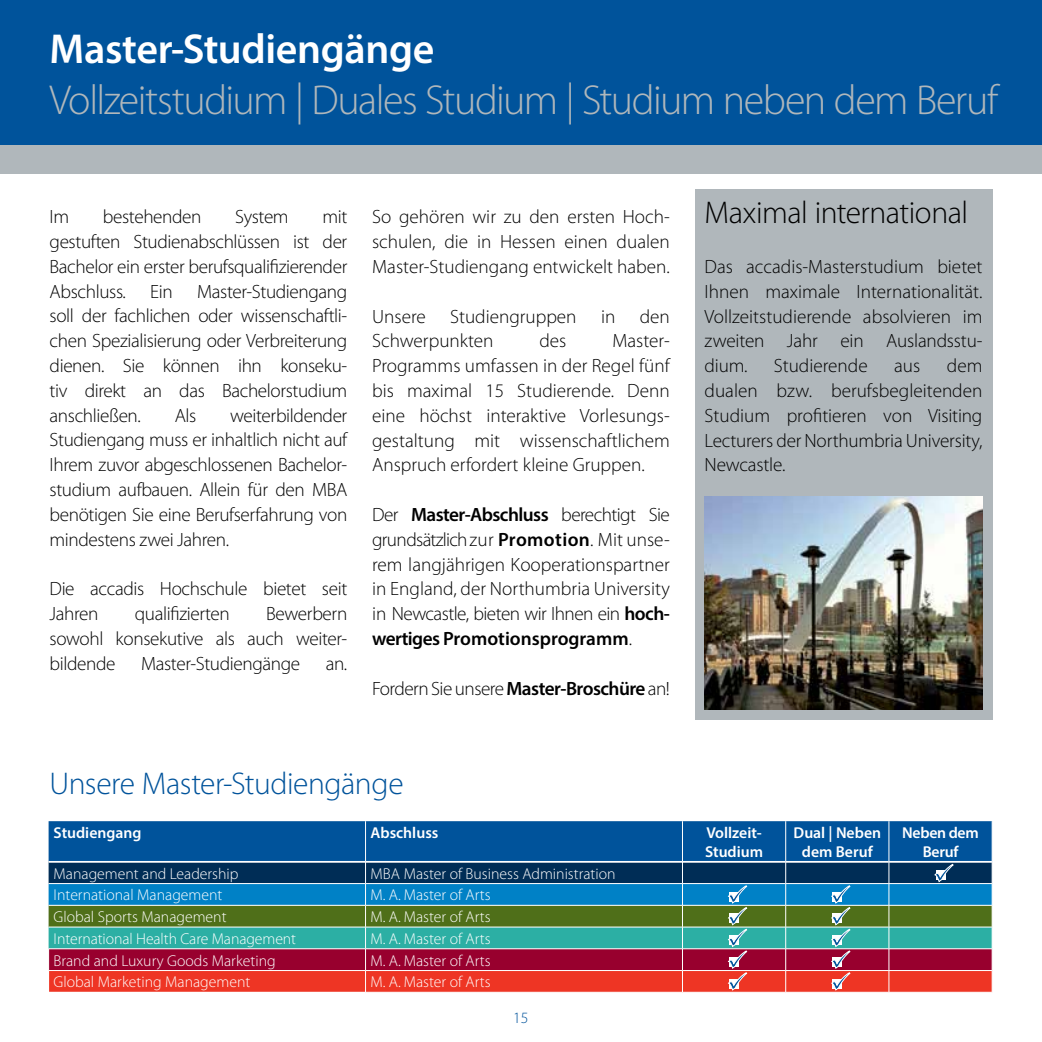
<style>
.page{position:relative;width:1042px;height:1042px;background:#fff}
.page>*{position:absolute;margin:0;border:0;box-sizing:border-box;transform-origin:0 0}
.t1{font:300 42px "Myriad Pro";letter-spacing:-.04em;color:#b0b7bb}
.t2{font:600 42px "Myriad Pro";letter-spacing:-.01em;color:#fff}
.t3{font:300 31.5px "Myriad Pro";letter-spacing:-.015em;color:#00539b}
.t4{font:300 31.5px "Myriad Pro";letter-spacing:-.015em;color:#000}
.t5{font:300 19.25px/24.8px "Myriad Pro";letter-spacing:-.02em;color:#000;text-align:justify}
.t6{font:300 19.25px "Myriad Pro";color:#000}
.t7{font:300 15.75px "Myriad Pro";color:#fff}
.t8{font:600 15.75px/18.9px "Myriad Pro";color:#fff}
.t9{font:600 15.75px/18.9px "Myriad Pro";letter-spacing:-.02em;color:#fff;text-align:center}
.t10{font:300 15.75px "Myriad Pro";color:#00539b}
.s1{font-weight:600}
</style>
<div class="page">
<div style="left:0;top:0;width:1042px;height:158px;background:#00539b"></div>
<div style="left:0;top:146px;width:1042px;height:28px;background:#b0b7bb"></div>
<svg style="left:48px;top:821px;width:945px;height:171px;background:#4b5e74"></svg>
<div style="left:694px;top:189px;width:298px;height:530px;background:#b0b7bb"></div>
<img style="left:704px;top:496px;width:278px;height:213px">
<h1 class="t2" style="left:50px;top:23px;width:386px">Master-Studiengänge</h1>
<h1 class="t1" style="left:50px;top:74px;width:950px">Vollzeitstudium | Duales Studium | Studium neben dem Beruf</h1>
<p class="t5" style="left:50px;top:204px;width:21px">Im</p>
<p class="t5" style="left:103px;top:204px;width:100px">bestehenden</p>
<p class="t5" style="left:235px;top:204px;width:55px">System</p>
<p class="t5" style="left:50px;top:204px;width:299px;text-indent:273px">mit gestuften Studienabschlüssen ist der Bachelor ein erster berufsqualifizierender Abschluss.</p>
<p class="t5" style="left:50px;top:279px;width:299px;text-indent:147px">Master-Studiengang soll der fachlichen oder wissenschaftli&shy;chen Spezialisierung oder Verbreiterung dienen. Sie können ihn konseku&shy;tiv direkt an das Bachelorstudium anschließen.</p>
<p class="t5" style="left:150px;top:279px;width:24px">Ein</p>
<p class="t5" style="left:50px;top:402px;width:299px;text-indent:181px">weiterbildender Studiengang muss er inhaltlich nicht auf Ihrem zuvor abgeschlossenen Bachelor&shy;studium aufbauen. Allein für den MBA benötigen Sie eine Berufserfahrung von mindestens zwei Jahren.</p>
<p class="t5" style="left:50px;top:576px;width:299px">Die accadis Hochschule bietet seit<br>Jahren</p>
<p class="t5" style="left:175px;top:402px;width:23px">Als</p>
<p class="t5" style="left:135px;top:601px;width:96px">qualifizierten</p>
<p class="t5" style="left:50px;top:601px;width:299px;text-indent:217px">Bewerbern sowohl konsekutive als auch weiter&shy;bildende</p>
<p class="t5" style="left:141px;top:650px;width:161px">Master-Studiengänge</p>
<p class="t5" style="left:326px;top:650px;width:23px">an.</p>
<p class="t5" style="left:372px;top:204px;width:299px">So gehören wir zu den ersten Hoch&shy;schulen, die in Hessen einen dualen Master-Studiengang entwickelt haben.</p>
<p class="t5" style="left:372px;top:303px;width:55px">Unsere</p>
<p class="t6" style="left:450px;top:304px;width:128px">Studiengruppen</p>
<p class="t5" style="left:601px;top:303px;width:16px">in</p>
<p class="t5" style="left:640px;top:303px;width:32px">den</p>
<p class="t6" style="left:372px;top:329px;width:123px">Schwerpunkten</p>
<p class="t5" style="left:539px;top:328px;width:28px">des</p>
<p class="t5" style="left:372px;top:328px;width:299px;text-indent:240px">Master-Programms umfassen in der Regel fünf bis maximal 15 Studierende. Denn eine höchst interaktive Vorlesungs&shy;gestaltung mit wissenschaftlichem Anspruch erfordert kleine Gruppen.</p>
<p class="t5" style="left:372px;top:502px;width:299px">Der <span class="s1">Master-Abschluss</span> berechtigt Sie grundsätzlich zur <span class="s1">Promotion</span>. Mit unse&shy;rem langjährigen Kooperationspartner in England, der Northumbria University in Newcastle, bieten wir Ihnen ein <span class="s1">hoch&shy;wertiges Promotionsprogramm</span>.</p>
<p class="t5" style="left:372px;top:675px;width:299px">Fordern Sie unsere <span class="s1">Master-Broschüre</span> an!</p>
<h2 class="t3" style="left:50px;top:764px;width:355px">Unsere Master-Studiengänge</h2>
<h2 class="t4" style="left:704px;top:194px;width:265px">Maximal international</h2>
<p class="t5" style="left:704px;top:254px;width:279px">Das accadis-Masterstudium bietet Ihnen maximale Internationalität.<br>Vollzeitstudierende absolvieren im zweiten Jahr ein Auslandsstu&shy;dium.</p>
<p class="t5" style="left:704px;top:353px;width:279px;text-indent:242px">dem dualen bzw. berufsbegleitenden Studium profitieren von Visiting Lecturers der Northumbria University, Newcastle.</p>
<p class="t6" style="left:774px;top:354px;width:95px">Studierende</p>
<p class="t5" style="left:894px;top:353px;width:28px">aus</p>
<p class="t8" style="left:54px;top:823px;width:89px">Studiengang</p>
<p class="t8" style="left:370px;top:823px;width:69px">Abschluss</p>
<p class="t8" style="left:705px;top:823px;width:60px">Vollzeit-<br>Studium</p>
<p class="t8" style="left:793px;top:823px;width:89px;text-align:center">Dual | Neben dem Beruf</p>
<p class="t9" style="left:902px;top:823px;width:78px">Neben dem<br>Beruf</p>
<p class="t7" style="left:54px;top:864px;width:186px">Management and Leadership</p>
<p class="t7" style="left:370px;top:864px;width:246px">MBA Master of Business Administration</p>
<p class="t7" style="left:54px;top:885px;width:170px">International Management</p>
<p class="t7" style="left:370px;top:885px;width:122px">M. A. Master of Arts</p>
<p class="t7" style="left:54px;top:907px;width:174px">Global Sports Management</p>
<p class="t7" style="left:370px;top:907px;width:122px">M. A. Master of Arts</p>
<p class="t7" style="left:54px;top:929px;width:244px">International Health Care Management</p>
<p class="t7" style="left:370px;top:929px;width:122px">M. A. Master of Arts</p>
<p class="t7" style="left:54px;top:951px;width:224px">Brand and Luxury Goods Marketing</p>
<p class="t7" style="left:370px;top:951px;width:122px">M. A. Master of Arts</p>
<p class="t7" style="left:54px;top:972px;width:198px">Global Marketing Management</p>
<p class="t7" style="left:370px;top:972px;width:122px">M. A. Master of Arts</p>
<p class="t10" style="left:513px;top:1008px;width:17px">15</p>
</div>
